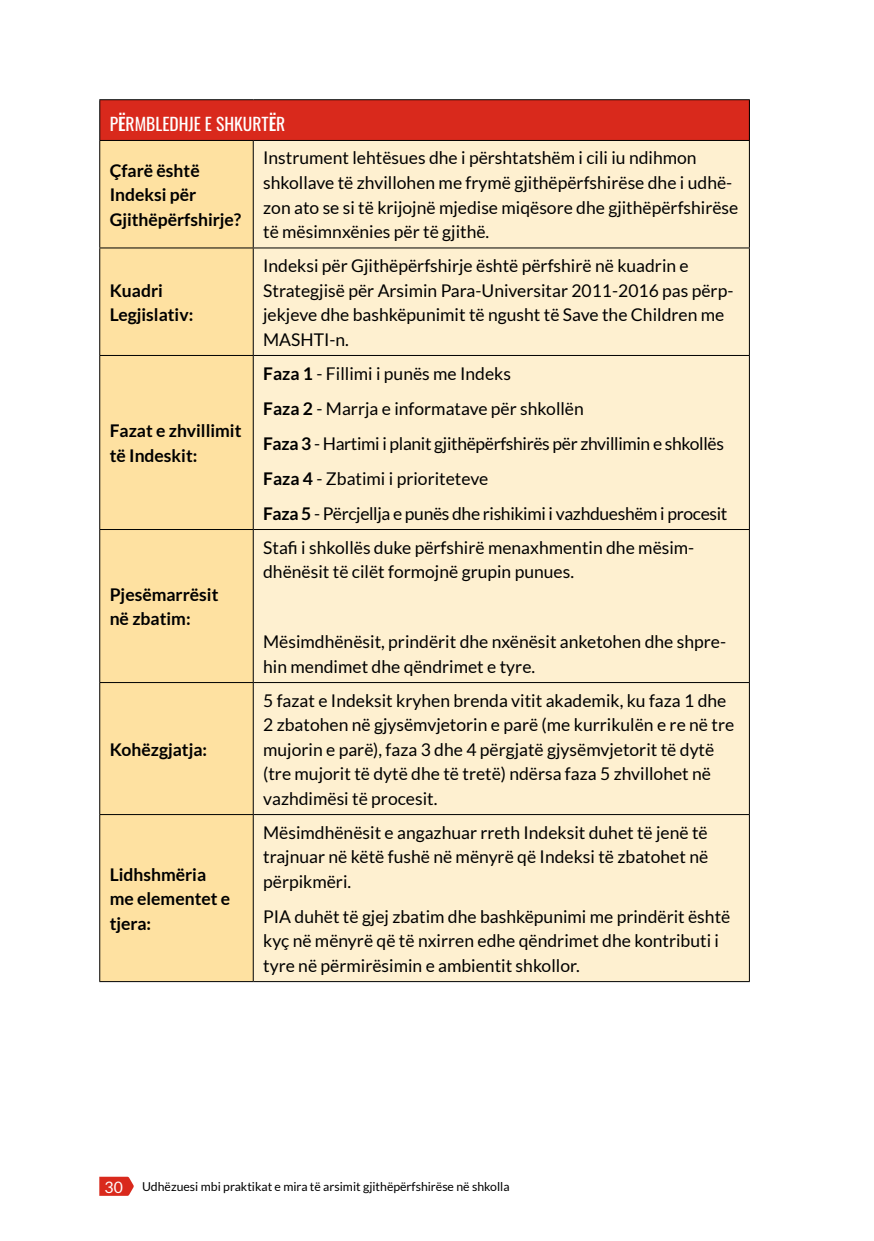
<style>
.page{position:relative;width:874px;height:1241px;background:#fff}
.page>*{position:absolute;margin:0;border:0;box-sizing:border-box;transform-origin:0 0}
.t1{font:17.5px/24.5px "Lato";color:#000}
.t2{font:17.5px/35px "Lato";letter-spacing:-.02em;color:#000}
.t3{font:700 17.5px/24.5px "Lato";color:#000}
.t4{font:17.5px "Oswald";color:#fff}
.t5{font:12.25px "Lato";color:#000}
.s1{font-weight:500}
.s2{font-weight:700}
.s3{font-size:15.75px;color:#fff}
</style>
<div class="page">
<svg style="left:99px;top:1176px;width:35px;height:19px"></svg>
<div style="left:100px;top:100px;width:649px;height:40px;background:#d9291c"></div>
<div style="left:100px;top:141px;width:153px;height:840px;background:#fee1a1"></div>
<div style="left:254px;top:141px;width:494px;height:840px;background:#fef0d0"></div>
<hr style="left:99px;top:99px;width:154px;height:1px;background:#000">
<hr style="left:99px;top:100px;width:1px;height:40px;background:#000">
<hr style="left:253px;top:99px;width:496px;height:1px;background:#000">
<hr style="left:748px;top:100px;width:1px;height:40px;background:#000">
<hr style="left:99px;top:140px;width:154px;height:1px;background:#000">
<hr style="left:99px;top:141px;width:1px;height:106px;background:#000">
<hr style="left:253px;top:140px;width:496px;height:1px;background:#000">
<hr style="left:253px;top:141px;width:1px;height:106px;background:#000">
<hr style="left:748px;top:141px;width:1px;height:106px;background:#000">
<hr style="left:99px;top:247px;width:154px;height:1px;background:#000">
<hr style="left:99px;top:248px;width:1px;height:107px;background:#000">
<hr style="left:253px;top:247px;width:496px;height:1px;background:#000">
<hr style="left:253px;top:248px;width:1px;height:107px;background:#000">
<hr style="left:748px;top:248px;width:1px;height:107px;background:#000">
<hr style="left:99px;top:355px;width:154px;height:1px;background:#000">
<hr style="left:99px;top:356px;width:1px;height:173px;background:#000">
<hr style="left:253px;top:355px;width:496px;height:1px;background:#000">
<hr style="left:253px;top:356px;width:1px;height:173px;background:#000">
<hr style="left:748px;top:356px;width:1px;height:173px;background:#000">
<hr style="left:99px;top:529px;width:154px;height:1px;background:#000">
<hr style="left:99px;top:530px;width:1px;height:152px;background:#000">
<hr style="left:253px;top:529px;width:496px;height:1px;background:#000">
<hr style="left:253px;top:530px;width:1px;height:152px;background:#000">
<hr style="left:748px;top:530px;width:1px;height:152px;background:#000">
<hr style="left:99px;top:682px;width:154px;height:1px;background:#000">
<hr style="left:99px;top:683px;width:1px;height:131px;background:#000">
<hr style="left:253px;top:682px;width:496px;height:1px;background:#000">
<hr style="left:253px;top:683px;width:1px;height:131px;background:#000">
<hr style="left:748px;top:683px;width:1px;height:131px;background:#000">
<hr style="left:99px;top:814px;width:154px;height:1px;background:#000">
<hr style="left:99px;top:814px;width:1px;height:167px;background:#000">
<hr style="left:253px;top:814px;width:496px;height:1px;background:#000">
<hr style="left:253px;top:814px;width:1px;height:167px;background:#000">
<hr style="left:748px;top:814px;width:1px;height:167px;background:#000">
<hr style="left:99px;top:981px;width:154px;height:1px;background:#000">
<hr style="left:253px;top:981px;width:496px;height:1px;background:#000">
<p class="t4" style="left:110px;top:108px;width:177px">P<span class="s1">Ë</span>RMBLEDHJE E SHKURT<span class="s1">Ë</span>R</p>
<p class="t3" style="left:110px;top:158px;width:133px">Çfarë është<br>Indeksi për<br>Gjithëpërfshirje?</p>
<p class="t1" style="left:263px;top:146px;width:476px">Instrument lehtësues dhe i përshtatshëm i cili iu ndihmon shkollave të zhvillohen me frymë gjithëpërfshirëse dhe i udhë&shy;zon ato se si të krijojnë mjedise miqësore dhe gjithëpërfshirëse të mësimnxënies për të gjithë.</p>
<p class="t3" style="left:110px;top:277px;width:85px">Kuadri<br>Legjislativ:</p>
<p class="t3" style="left:110px;top:418px;width:133px">Fazat e zhvillimit të Indeskit:</p>
<p class="t3" style="left:110px;top:582px;width:110px">Pjesëmarrësit në zbatim:</p>
<p class="t3" style="left:110px;top:736px;width:99px">Kohëzgjatja:</p>
<p class="t3" style="left:110px;top:861px;width:122px">Lidhshmëria me elementet e tjera:</p>
<p class="t1" style="left:263px;top:253px;width:471px">Indeksi për Gjithëpërfshirje është përfshirë në kuadrin e Strategjisë për Arsimin Para-Universitar 2011-2016 pas përp&shy;jekjeve dhe bashkëpunimit të ngusht të Save the Children me MASHTI-n.</p>
<p class="t2" style="left:263px;top:355px;width:465px"><span class="s2">Faza 1</span> - Fillimi i punës me Indeks<br><span class="s2">Faza 2</span> - Marrja e informatave për shkollën<br><span class="s2">Faza 3</span> - Hartimi i planit gjithëpërfshirës për zhvillimin e shkollës <span class="s2">Faza 4</span> - Zbatimi i prioriteteve<br><span class="s2">Faza 5</span> - Përcjellja e punës dhe rishikimi i vazhdueshëm i procesit</p>
<p class="t1" style="left:263px;top:534px;width:432px">Stafi i shkollës duke përfshirë menaxhmentin dhe mësim&shy;dhënësit të cilët formojnë grupin punues.</p>
<p class="t1" style="left:263px;top:629px;width:464px">Mësimdhënësit, prindërit dhe nxënësit anketohen dhe shpre&shy;hin mendimet dhe qëndrimet e tyre.</p>
<p class="t1" style="left:263px;top:687px;width:472px">5 fazat e Indeksit kryhen brenda vitit akademik, ku faza 1 dhe 2 zbatohen në gjysëmvjetorin e parë (me kurrikulën e re në tre mujorin e parë), faza 3 dhe 4 përgjatë gjysëmvjetorit të dytë (tre mujorit të dytë dhe të tretë) ndërsa faza 5 zhvillohet në vazhdimësi të procesit.</p>
<p class="t1" style="left:263px;top:819px;width:446px;text-align:justify">Mësimdhënësit e angazhuar rreth Indeksit duhet të jenë të trajnuar në këtë fushë në mënyrë që Indeksi të zbatohet në përpikmëri.</p>
<p class="t1" style="left:263px;top:903px;width:468px">PIA duhët të gjej zbatim dhe bashkëpunimi me prindërit është kyç në mënyrë që të nxirren edhe qëndrimet dhe kontributi i tyre në përmirësimin e ambientit shkollor.</p>
<p class="t5" style="left:104px;top:1179px;width:406px"><span class="s3">30</span> Udhëzuesi mbi praktikat e mira të arsimit gjithëpërfshirëse në shkolla</p>
</div>
